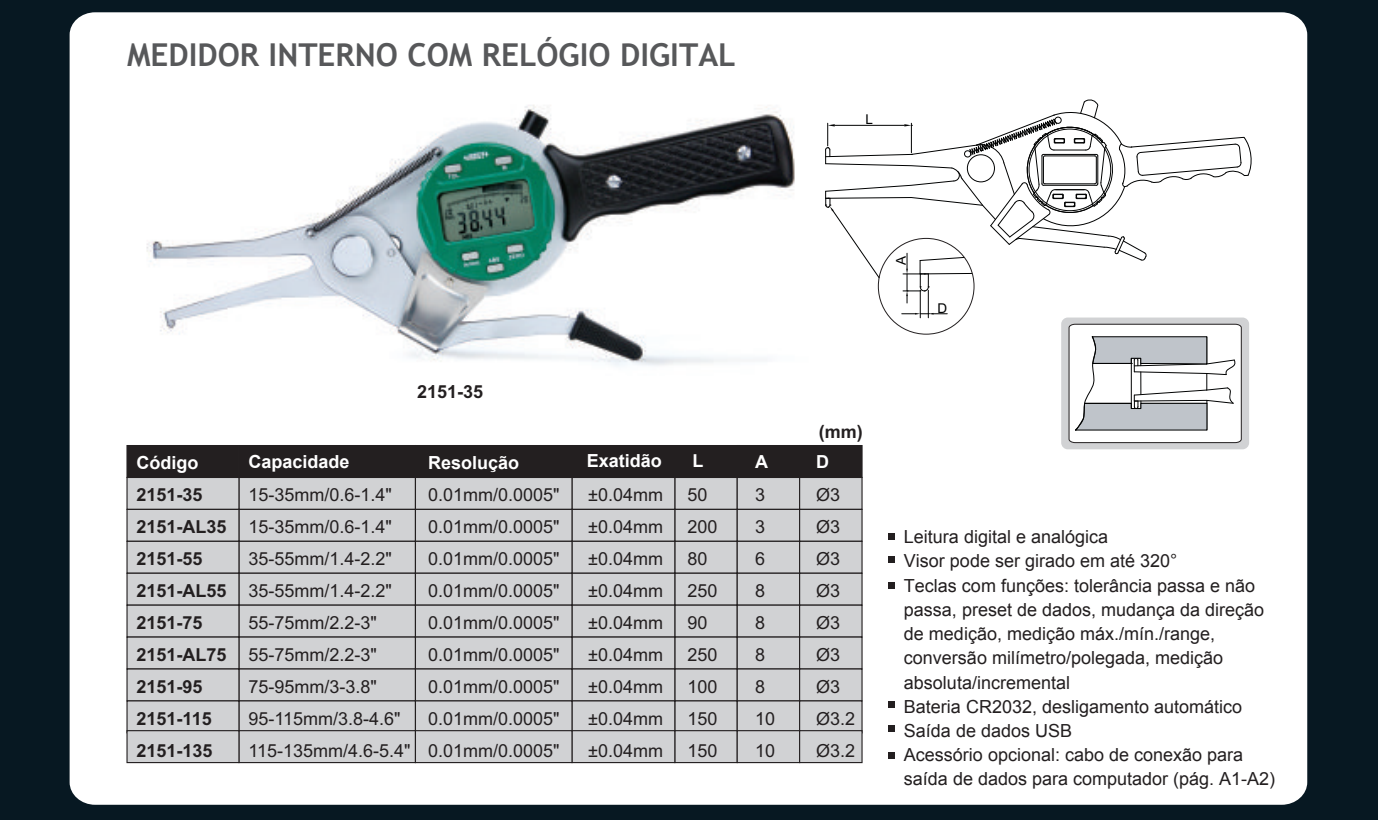
<style>
.page{position:relative;width:1378px;height:820px;background:#fff}
.page>*{position:absolute;margin:0;border:0;box-sizing:border-box;transform-origin:0 0}
.t1{font:700 31.5px "Trebuchet MS";color:#57585a}
.t2{font:18px/31.9px "Arial";color:#231f20}
.t3{font:700 18px/31.9px "Arial";color:#231f20}
.t4{font:700 18px "Arial";color:#fff}
.t5{font:700 18px "Arial";color:#fff}
.t6{font:13.5px "Arial";color:#010202}
</style>
<div class="page">
<div style="left:0;top:0;width:1378px;height:819px;background:#071822"></div>
<div style="left:70px;top:12px;width:1237px;height:792px;background:#fff"></div>
<div style="left:159px;top:40px;width:701px;height:292px;background:#fff"></div>
<div style="left:1061px;top:317px;width:188px;height:132px;background:#d1d2d4;border-radius:7px"></div>
<svg style="left:1068px;top:323px;width:174px;height:120px;background:#d7d8da"></svg>
<hr style="left:1131px;top:363px;width:1px;height:45px;background:#010202">
<img style="left:133px;top:92px;width:679px;height:313px">
<div style="left:238px;top:445px;width:178px;height:33px;background:#231f20"></div>
<div style="left:238px;top:476px;width:178px;height:33px;background:#d1d2d4;border:1px solid #231f20"></div>
<div style="left:238px;top:508px;width:178px;height:33px;background:#d1d2d4;border:1px solid #231f20"></div>
<div style="left:238px;top:540px;width:178px;height:33px;background:#d1d2d4;border:1px solid #231f20"></div>
<div style="left:238px;top:572px;width:178px;height:33px;background:#d1d2d4;border:1px solid #231f20"></div>
<div style="left:238px;top:604px;width:178px;height:33px;background:#d1d2d4;border:1px solid #231f20"></div>
<div style="left:126px;top:445px;width:113px;height:33px;background:#231f20"></div>
<div style="left:126px;top:476px;width:113px;height:33px;background:#d1d2d4;border:1px solid #231f20"></div>
<div style="left:126px;top:508px;width:113px;height:33px;background:#d1d2d4;border:1px solid #231f20"></div>
<div style="left:126px;top:540px;width:113px;height:33px;background:#d1d2d4;border:1px solid #231f20"></div>
<div style="left:126px;top:572px;width:113px;height:33px;background:#d1d2d4;border:1px solid #231f20"></div>
<div style="left:126px;top:604px;width:113px;height:33px;background:#d1d2d4;border:1px solid #231f20"></div>
<div style="left:238px;top:636px;width:178px;height:33px;background:#d1d2d4;border:1px solid #231f20"></div>
<div style="left:126px;top:636px;width:113px;height:33px;background:#d1d2d4;border:1px solid #231f20"></div>
<div style="left:572px;top:444px;width:167px;height:34px;background:#231f20;border:2px solid #231f20"></div>
<div style="left:674px;top:476px;width:64px;height:33px;background:#d1d2d4;border:1px solid #231f20"></div>
<div style="left:674px;top:508px;width:64px;height:33px;background:#d1d2d4;border:1px solid #231f20"></div>
<div style="left:674px;top:540px;width:64px;height:33px;background:#d1d2d4;border:1px solid #231f20"></div>
<div style="left:674px;top:572px;width:64px;height:33px;background:#d1d2d4;border:1px solid #231f20"></div>
<div style="left:674px;top:604px;width:64px;height:33px;background:#d1d2d4;border:1px solid #231f20"></div>
<div style="left:674px;top:636px;width:64px;height:33px;background:#d1d2d4;border:1px solid #231f20"></div>
<div style="left:736px;top:445px;width:64px;height:33px;background:#231f20"></div>
<div style="left:736px;top:476px;width:64px;height:33px;background:#d1d2d4;border:1px solid #231f20"></div>
<div style="left:736px;top:508px;width:64px;height:33px;background:#d1d2d4;border:1px solid #231f20"></div>
<div style="left:736px;top:540px;width:64px;height:33px;background:#d1d2d4;border:1px solid #231f20"></div>
<div style="left:736px;top:572px;width:64px;height:33px;background:#d1d2d4;border:1px solid #231f20"></div>
<div style="left:736px;top:604px;width:64px;height:33px;background:#d1d2d4;border:1px solid #231f20"></div>
<div style="left:736px;top:636px;width:64px;height:33px;background:#d1d2d4;border:1px solid #231f20"></div>
<div style="left:799px;top:445px;width:63px;height:33px;background:#231f20"></div>
<div style="left:799px;top:476px;width:63px;height:33px;background:#d1d2d4;border:1px solid #231f20"></div>
<div style="left:799px;top:508px;width:63px;height:33px;background:#d1d2d4;border:1px solid #231f20"></div>
<div style="left:799px;top:540px;width:63px;height:33px;background:#d1d2d4;border:1px solid #231f20"></div>
<div style="left:799px;top:572px;width:63px;height:33px;background:#d1d2d4;border:1px solid #231f20"></div>
<div style="left:799px;top:604px;width:63px;height:33px;background:#d1d2d4;border:1px solid #231f20"></div>
<div style="left:799px;top:636px;width:63px;height:33px;background:#d1d2d4;border:1px solid #231f20"></div>
<div style="left:571px;top:476px;width:104px;height:33px;background:#d1d2d4;border:1px solid #231f20"></div>
<div style="left:571px;top:508px;width:104px;height:33px;background:#d1d2d4;border:1px solid #231f20"></div>
<div style="left:571px;top:540px;width:104px;height:33px;background:#d1d2d4;border:1px solid #231f20"></div>
<div style="left:571px;top:572px;width:104px;height:33px;background:#d1d2d4;border:1px solid #231f20"></div>
<div style="left:571px;top:604px;width:104px;height:33px;background:#d1d2d4;border:1px solid #231f20"></div>
<div style="left:571px;top:636px;width:104px;height:33px;background:#d1d2d4;border:1px solid #231f20"></div>
<div style="left:415px;top:445px;width:157px;height:33px;background:#231f20"></div>
<div style="left:415px;top:476px;width:157px;height:33px;background:#d1d2d4;border:1px solid #231f20"></div>
<div style="left:415px;top:508px;width:157px;height:33px;background:#d1d2d4;border:1px solid #231f20"></div>
<div style="left:415px;top:540px;width:157px;height:33px;background:#d1d2d4;border:1px solid #231f20"></div>
<div style="left:415px;top:572px;width:157px;height:33px;background:#d1d2d4;border:1px solid #231f20"></div>
<div style="left:415px;top:604px;width:157px;height:33px;background:#d1d2d4;border:1px solid #231f20"></div>
<div style="left:415px;top:636px;width:157px;height:33px;background:#d1d2d4;border:1px solid #231f20"></div>
<div style="left:238px;top:668px;width:178px;height:33px;background:#d1d2d4;border:1px solid #231f20"></div>
<div style="left:126px;top:668px;width:113px;height:33px;background:#d1d2d4;border:1px solid #231f20"></div>
<div style="left:238px;top:700px;width:178px;height:33px;background:#d1d2d4;border:1px solid #231f20"></div>
<div style="left:126px;top:700px;width:113px;height:33px;background:#d1d2d4;border:1px solid #231f20"></div>
<div style="left:674px;top:668px;width:64px;height:33px;background:#d1d2d4;border:1px solid #231f20"></div>
<div style="left:674px;top:700px;width:64px;height:33px;background:#d1d2d4;border:1px solid #231f20"></div>
<div style="left:736px;top:668px;width:64px;height:33px;background:#d1d2d4;border:1px solid #231f20"></div>
<div style="left:736px;top:700px;width:64px;height:33px;background:#d1d2d4;border:1px solid #231f20"></div>
<div style="left:799px;top:668px;width:63px;height:33px;background:#d1d2d4;border:1px solid #231f20"></div>
<div style="left:799px;top:700px;width:63px;height:33px;background:#d1d2d4;border:1px solid #231f20"></div>
<div style="left:571px;top:668px;width:104px;height:33px;background:#d1d2d4;border:1px solid #231f20"></div>
<div style="left:571px;top:700px;width:104px;height:33px;background:#d1d2d4;border:1px solid #231f20"></div>
<div style="left:415px;top:668px;width:157px;height:33px;background:#d1d2d4;border:1px solid #231f20"></div>
<div style="left:415px;top:700px;width:157px;height:33px;background:#d1d2d4;border:1px solid #231f20"></div>
<div style="left:238px;top:729px;width:178px;height:33px;background:#d1d2d4;border:1px solid #231f20"></div>
<div style="left:126px;top:729px;width:113px;height:33px;background:#d1d2d4;border:1px solid #231f20"></div>
<div style="left:674px;top:729px;width:64px;height:33px;background:#d1d2d4;border:1px solid #231f20"></div>
<div style="left:736px;top:729px;width:64px;height:33px;background:#d1d2d4;border:1px solid #231f20"></div>
<div style="left:799px;top:729px;width:63px;height:33px;background:#d1d2d4;border:1px solid #231f20"></div>
<div style="left:571px;top:729px;width:104px;height:33px;background:#d1d2d4;border:1px solid #231f20"></div>
<div style="left:415px;top:729px;width:157px;height:33px;background:#d1d2d4;border:1px solid #231f20"></div>
<div style="left:888px;top:533px;width:7px;height:6px;background:#231f20"></div>
<div style="left:888px;top:582px;width:7px;height:6px;background:#231f20"></div>
<div style="left:888px;top:556px;width:7px;height:6px;background:#231f20"></div>
<div style="left:888px;top:725px;width:7px;height:6px;background:#231f20"></div>
<div style="left:888px;top:701px;width:7px;height:6px;background:#231f20"></div>
<div style="left:888px;top:751px;width:7px;height:7px;background:#231f20"></div>
<svg style="left:816px;top:99px;width:437px;height:218px;background:#f4f4f4"></svg>
<h1 class="t1" style="left:127px;top:35px;width:610px">MEDIDOR INTERNO COM RELÓGIO DIGITAL</h1>
<p class="t6" style="left:865px;top:114px;width:9px">L</p>
<p class="t3" style="left:417px;top:377px;width:68px">2151-35</p>
<p class="t3" style="left:819px;top:416px;width:45px">(mm)</p>
<p class="t4" style="left:137px;top:450px;width:63px">Código</p>
<p class="t4" style="left:587px;top:449px;width:77px">Exatidão</p>
<p class="t5" style="left:692px;top:454px;width:12px">L</p>
<p class="t5" style="left:755px;top:454px;width:14px">A</p>
<p class="t5" style="left:816px;top:454px;width:14px">D</p>
<p class="t4" style="left:248px;top:449px;width:103px">Capacidade</p>
<p class="t2" style="left:248px;top:480px;width:164px">15-35mm/0.6-1.4"<br>15-35mm/0.6-1.4"<br>35-55mm/1.4-2.2"<br>35-55mm/1.4-2.2"<br>55-75mm/2.2-3"<br>55-75mm/2.2-3"<br>75-95mm/3-3.8"<br>95-115mm/3.8-4.6"<br>115-135mm/4.6-5.4"</p>
<p class="t2" style="left:428px;top:480px;width:133px;text-align:justify">0.01mm/0.0005" 0.01mm/0.0005" 0.01mm/0.0005" 0.01mm/0.0005" 0.01mm/0.0005" 0.01mm/0.0005" 0.01mm/0.0005" 0.01mm/0.0005" 0.01mm/0.0005"</p>
<p class="t2" style="left:588px;top:480px;width:76px;text-align:justify">±0.04mm ±0.04mm ±0.04mm ±0.04mm ±0.04mm ±0.04mm ±0.04mm ±0.04mm ±0.04mm</p>
<p class="t2" style="left:687px;top:480px;width:22px">50</p>
<p class="t4" style="left:428px;top:450px;width:93px">Resolução</p>
<p class="t2" style="left:816px;top:480px;width:26px">Ø3</p>
<p class="t3" style="left:137px;top:480px;width:68px">2151-35</p>
<p class="t2" style="left:755px;top:480px;width:12px">3</p>
<p class="t2" style="left:816px;top:512px;width:26px">Ø3</p>
<p class="t2" style="left:687px;top:512px;width:32px">200</p>
<p class="t3" style="left:137px;top:512px;width:92px">2151-AL35</p>
<p class="t2" style="left:755px;top:512px;width:12px">3</p>
<p class="t2" style="left:816px;top:544px;width:41px">Ø3<br>Ø3<br>Ø3<br>Ø3<br>Ø3<br>Ø3.2<br>Ø3.2</p>
<p class="t2" style="left:687px;top:544px;width:32px">80<br>250<br>90<br>250<br>100<br>150<br>150</p>
<p class="t3" style="left:137px;top:544px;width:92px">2151-55<br>2151-AL55<br>2151-75<br>2151-AL75<br>2151-95<br>2151-115<br>2151-135</p>
<p class="t2" style="left:755px;top:544px;width:22px">6<br>8<br>8<br>8<br>8<br>10<br>10</p>
<p class="t6" style="left:896px;top:265px;width:11px;rotate:-90deg">A</p>
<p class="t6" style="left:937px;top:303px;width:11px">D</p>
<p class="t2" style="left:904px;top:525px;width:373px;line-height:24.1px">Leitura digital e analógica<br>Visor pode ser girado em até 320°<br>Teclas com funções: tolerância passa e não passa, preset de dados, mudança da direção de medição, medição máx./mín./range, conversão milímetro/polegada, medição absoluta/incremental<br>Bateria CR2032, desligamento automático Saída de dados USB<br>Acessório opcional: cabo de conexão para saída de dados para computador (pág. A1-A2)</p>
</div>
